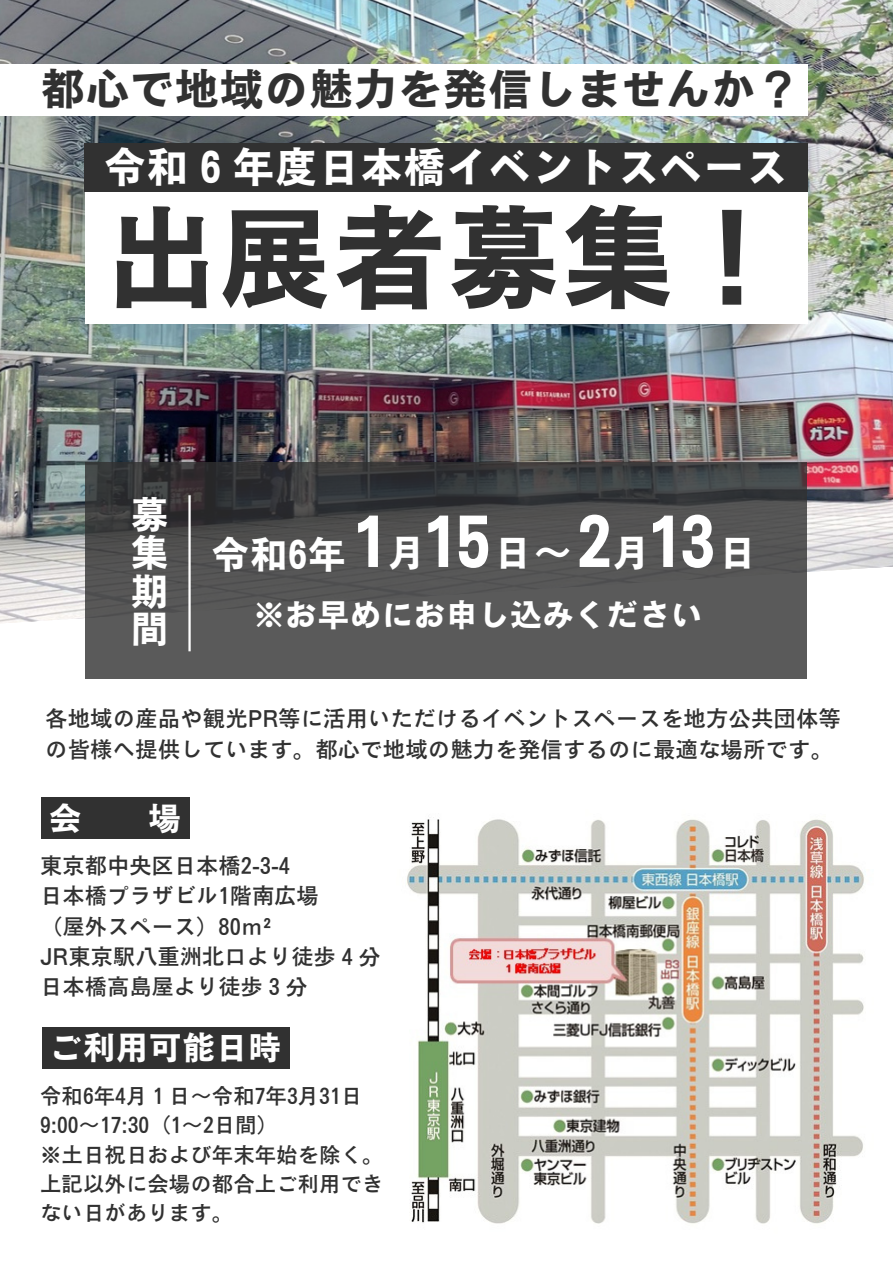
<style>
.page{position:relative;width:893px;height:1264px;background:#fff}
.page>*{position:absolute;margin:0;border:0;box-sizing:border-box;transform-origin:0 0}
.t1{font:114.15px "Motoya Gothic Std W6";color:#313131}
.t2{font:69.6px "Motoya Gothic Std W6";color:#fff}
.t3{font:44.7px "Motoya Gothic Std W6";color:#313131}
.t4{font:42.45px "Motoya Gothic Std W6";letter-spacing:.005em;color:#fff}
.t5{font:38.55px "Motoya Gothic Std W6";color:#fff}
.t6{font:38.25px/38.1px "Motoya Gothic Std W6";color:#fff;text-align:justify}
.t7{font:33px "Motoya Gothic Std W6";color:#fff}
.t8{font:32.1px "Motoya Gothic Std W6";color:#fff}
.t9{font:22.5px/31.5px "Motoya Gothic Std W4";color:#313131}
.t10{font:22.35px "Motoya Gothic Std W4";color:#313131}
.t11{font:21.45px "Motoya Gothic Std W4";color:#313131}
</style>
<div class="page">
<img style="left:0;top:0;width:892px;height:564px">
<svg style="left:0;top:564px;width:892px;height:115px"></svg>
<img style="left:406px;top:817px;width:458px;height:407px">
<svg style="left:86px;top:462px;width:720px;height:217px;background:#4f4f4f"></svg>
<div style="left:0;top:64px;width:807px;height:52px;background:#fff"></div>
<div style="left:85px;top:191px;width:722px;height:133px;background:#fff"></div>
<div style="left:41px;top:798px;width:148px;height:41px;background:#313131"></div>
<div style="left:42px;top:1026px;width:247px;height:42px;background:#313131"></div>
<div style="left:84px;top:144px;width:723px;height:48px;background:#313131"></div>
<hr style="left:188px;top:495px;width:3px;height:156px;background:#fff">
<p class="t3" style="left:41px;top:67px;width:761px">都心で地域の魅力を発信しませんか？</p>
<p class="t4" style="left:104px;top:145px;width:685px">令和６年度日本橋イベントスペース</p>
<p class="t1" style="left:104px;top:200px;width:687px">出展者募集！</p>
<p class="t6" style="left:130px;top:495px;width:40px">募集期間</p>
<p class="t5" style="left:211px;top:534px;width:136px">令和6年</p>
<p class="t2" style="left:352px;top:506px;width:36px">1</p>
<p class="t5" style="left:387px;top:533px;width:30px">月</p>
<p class="t2" style="left:422px;top:506px;width:69px">15</p>
<p class="t5" style="left:493px;top:533px;width:75px">日～</p>
<p class="t2" style="left:577px;top:506px;width:36px">2</p>
<p class="t5" style="left:612px;top:533px;width:30px">月</p>
<p class="t2" style="left:647px;top:506px;width:69px">13</p>
<p class="t8" style="left:253px;top:598px;width:451px">※お早めにお申し込みください</p>
<p class="t5" style="left:718px;top:533px;width:25px">日</p>
<p class="t9" style="left:45px;top:702px;width:797px">各地域の産品や観光PR等に活用いただけるイベントスペースを地方公共団体等の皆様へ提供しています。都心で地域の魅力を発信するのに最適な場所です。</p>
<p class="t7" style="left:49px;top:801px;width:35px">会</p>
<p class="t7" style="left:148px;top:801px;width:35px">場</p>
<p class="t10" style="left:40px;top:854px;width:251px">東京都中央区日本橋2-3-4</p>
<p class="t10" style="left:40px;top:884px;width:280px">日本橋プラザビル1階南広場</p>
<p class="t10" style="left:40px;top:914px;width:233px">（屋外スペース）80ｍ²</p>
<p class="t10" style="left:40px;top:945px;width:342px">JR東京駅八重洲北口より徒歩４分</p>
<p class="t10" style="left:40px;top:975px;width:269px">日本橋高島屋より徒歩３分</p>
<p class="t7" style="left:50px;top:1031px;width:233px">ご利用可能日時</p>
<p class="t11" style="left:40px;top:1085px;width:315px">令和6年4月１日～令和7年3月 31日</p>
<p class="t11" style="left:40px;top:1114px;width:239px">9:00～17:30（1～2日間）</p>
<p class="t11" style="left:40px;top:1143px;width:345px">※土日祝日および年末年始を除く。</p>
<p class="t11" style="left:40px;top:1172px;width:345px">上記以外に会場の都合上ご利用でき</p>
<p class="t11" style="left:40px;top:1202px;width:195px">ない日があります。</p>
</div>
